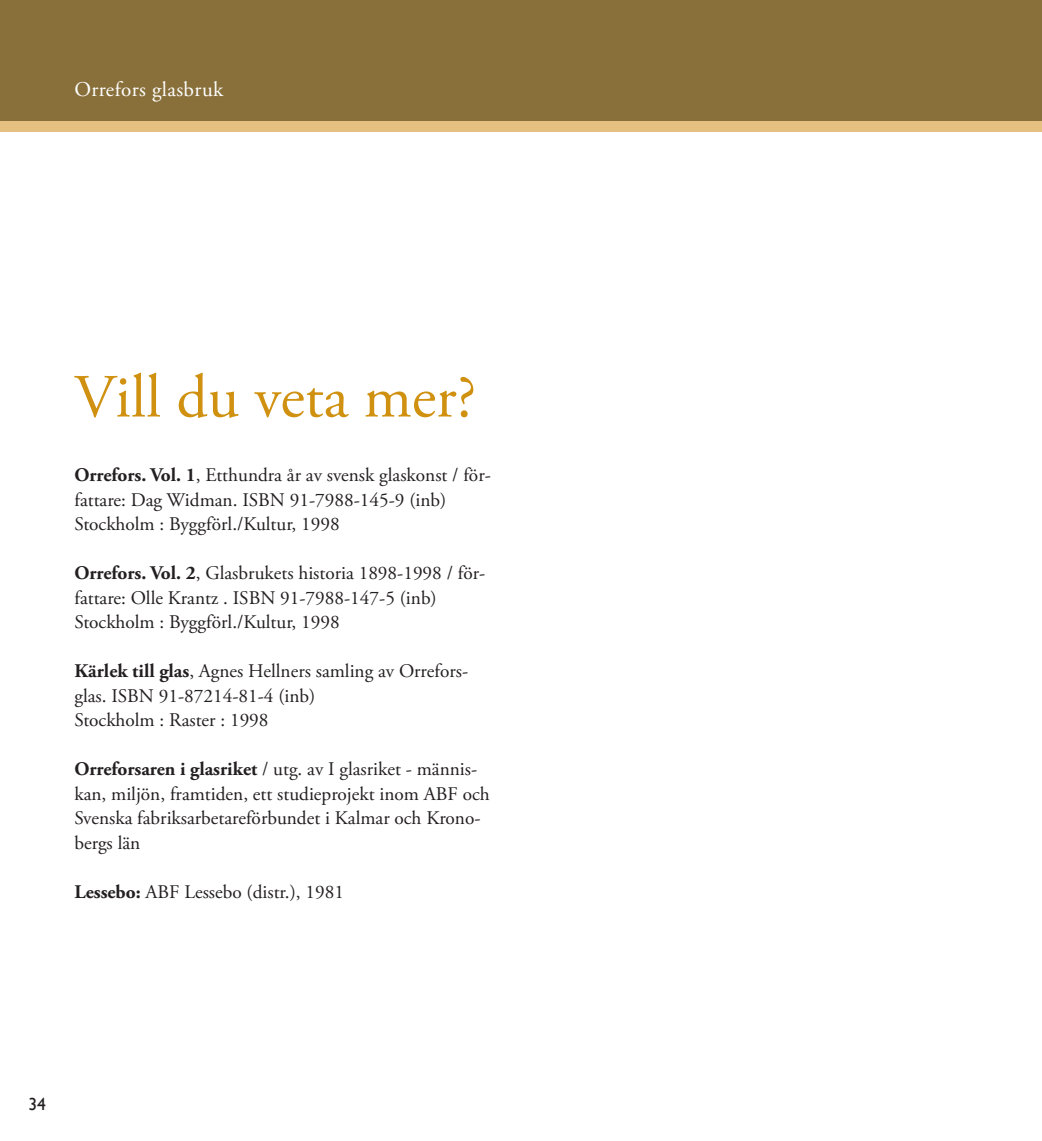
<style>
.page{position:relative;width:1042px;height:1141px;background:#fff}
.page>*{position:absolute;margin:0;border:0;box-sizing:border-box;transform-origin:0 0}
.t1{font:61.25px "Adobe Garamond Pro";color:#cf910f}
.t2{font:21px "Adobe Garamond Pro";letter-spacing:.02em;color:#fff}
.t3{font:19.25px/24.5px "Adobe Garamond Pro";color:#231f20}
.t4{font:17.5px "Gill Sans";color:#231f20}
.s1{font-weight:700}
</style>
<div class="page">
<div style="left:0;top:121px;width:1042px;height:11px;background:#e6c081"></div>
<div style="left:0;top:0;width:1042px;height:121px;background:#89703b"></div>
<p class="t2" style="left:74px;top:77px;width:150px">Orrefors glasbruk</p>
<h1 class="t1" style="left:74px;top:360px;width:403px">Vill du veta mer?</h1>
<p class="t3" style="left:74px;top:464px;width:418px"><span class="s1">Orrefors. Vol. 1</span>, Etthundra år av svensk glaskonst / för&shy;fattare: Dag Widman. ISBN 91-7988-145-9 (inb)<br>Stockholm : Byggförl./Kultur, 1998</p>
<p class="t3" style="left:74px;top:562px;width:412px"><span class="s1">Orrefors. Vol. 2</span>, Glasbrukets historia 1898-1998 / för&shy;fattare: Olle Krantz . ISBN 91-7988-147-5 (inb)<br>Stockholm : Byggförl./Kultur, 1998</p>
<p class="t3" style="left:74px;top:660px;width:395px"><span class="s1">Kärlek till glas</span>, Agnes Hellners samling av Orrefors&shy;glas. ISBN 91-87214-81-4 (inb)<br>Stockholm : Raster : 1998</p>
<p class="t3" style="left:74px;top:758px;width:417px"><span class="s1">Orreforsaren i glasriket</span> / utg. av I glasriket - männis&shy;kan, miljön, framtiden, ett studieprojekt inom ABF och Svenska fabriksarbetareförbundet i Kalmar och Krono&shy;bergs län</p>
<p class="t3" style="left:74px;top:880px;width:271px"><span class="s1">Lessebo:</span> ABF Lessebo (distr.), 1981</p>
<p class="t4" style="left:28px;top:1094px;width:19px">34</p>
</div>
